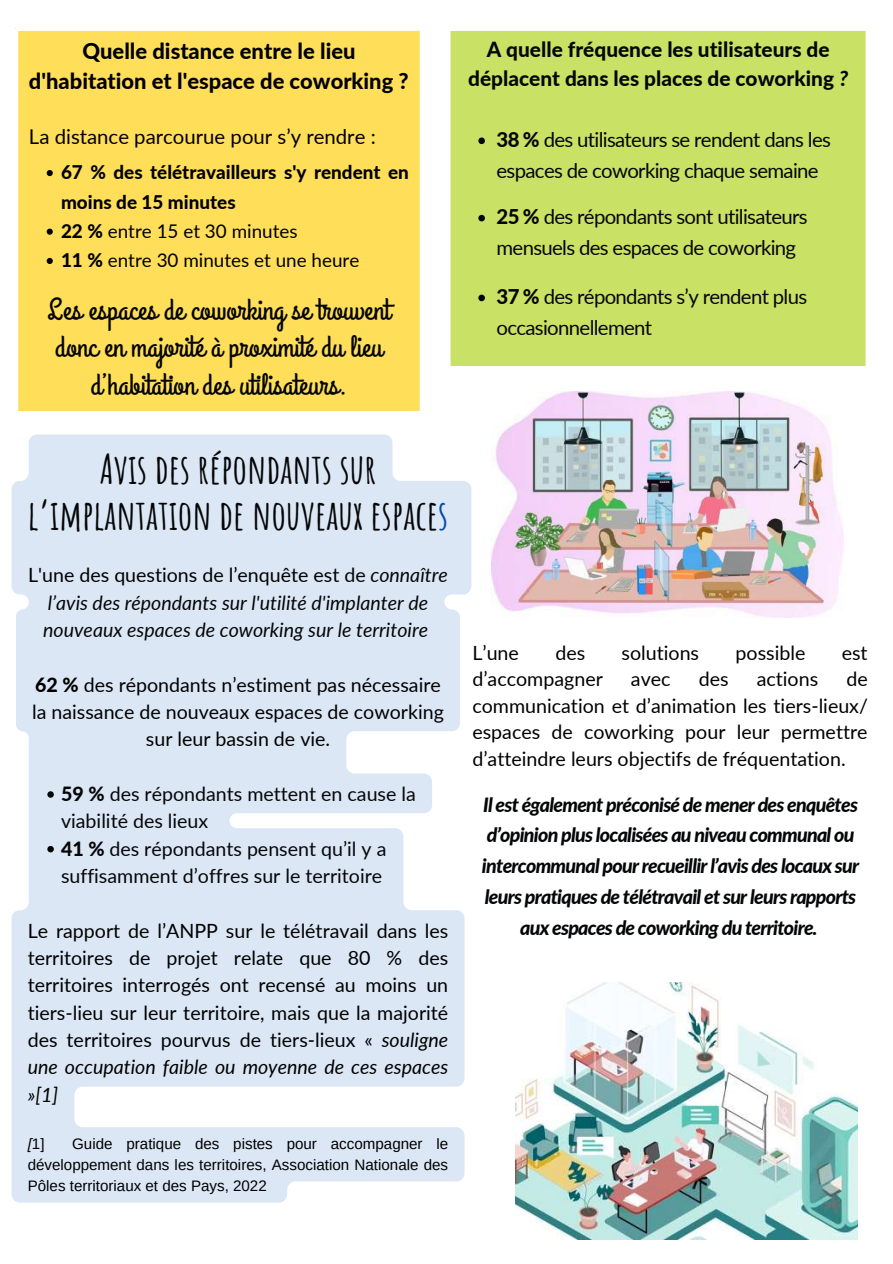
<style>
.page{position:relative;width:893px;height:1264px;background:#fff}
.page>*{position:absolute;margin:0;border:0;box-sizing:border-box;transform-origin:0 0}
.t1{font:700 40.5px/46.3px "Amatic SC";color:#050607;text-align:center}
.t2{font:30.6px/37px "Grand Hotel";color:#050607;text-align:center}
.t3{font:800 21.9px/30.6px "Lato";color:#000;text-align:center}
.t4{font:800 20.85px/28.8px "Lato";color:#050607;text-align:center}
.t5{font:20.4px/31.2px "Lato";letter-spacing:-.035em;color:#050607}
.t6{font:20.4px "Lato";color:#000}
.t7{font:19.65px/27.3px "Lato";color:#000;text-align:justify}
.t8{font:italic 800 19.65px/30.8px "Lato";letter-spacing:-.035em;color:#050607;text-align:center}
.t9{font:italic 19.65px/27.3px "Lato";color:#050607;text-align:center}
.t10{font:19.65px/27.3px "Lato";color:#050607}
.t11{font:800 18.9px/29.2px "Lato";color:#000}
.t12{font:15.15px/21.1px "Arimo";color:#000;text-align:justify}
.s1{font-weight:400}
.s2{font-style:italic}
.s3{font-weight:800}
.s4{color:#004aad}
.s5{font-style:normal;color:#000}
.s6{font-style:normal}
</style>
<div class="page">
<div style="left:18px;top:30px;width:402px;height:381px;background:#ffde59"></div>
<div style="left:450px;top:30px;width:416px;height:336px;background:#c9e265"></div>
<svg style="left:12px;top:434px;width:459px;height:768px;background:#e0eaf6"></svg>
<svg style="left:47px;top:791px;width:7px;height:6px"></svg>
<svg style="left:47px;top:846px;width:7px;height:6px"></svg>
<img style="left:491px;top:392px;width:352px;height:225px">
<img style="left:515px;top:982px;width:342px;height:256px">
<svg style="left:478px;top:137px;width:7px;height:7px"></svg>
<svg style="left:478px;top:215px;width:7px;height:6px"></svg>
<svg style="left:478px;top:295px;width:7px;height:6px"></svg>
<svg style="left:47px;top:170px;width:6px;height:6px"></svg>
<svg style="left:47px;top:229px;width:6px;height:6px"></svg>
<svg style="left:47px;top:258px;width:6px;height:6px"></svg>
<p class="t3" style="left:29px;top:35px;width:381px">Quelle distance entre le lieu d'habitation et l'espace de coworking ?</p>
<p class="t6" style="left:29px;top:124px;width:348px">La distance parcourue pour s’y rendre :</p>
<p class="t11" style="left:61px;top:157px;width:349px">67 % des télétravailleurs s'y rendent en moins de 15 minutes<br>22 % <span class="s1">entre 15 et 30 minutes<br></span>11 % <span class="s1">entre 30 minutes et une heure</span></p>
<h2 class="t2" style="left:48px;top:293px;width:344px">Les espaces de coworking se trouvent donc en majorité à proximité du lieu d’habitation des utilisateurs.</h2>
<p class="t4" style="left:468px;top:34px;width:381px">A quelle fréquence les utilisateurs de déplacent dans les places de coworking <span class="s2">?</span></p>
<p class="t5" style="left:496px;top:123px;width:336px"><span class="s3">38 %</span> des utilisateurs se rendent dans les espaces de coworking chaque semaine</p>
<p class="t5" style="left:496px;top:200px;width:313px"><span class="s3">25 %</span> des répondants sont utilisateurs mensuels des espaces de coworking</p>
<p class="t5" style="left:496px;top:280px;width:312px"><span class="s3">37 %</span> des répondants s’y rendent plus occasionnellement</p>
<h1 class="t1" style="left:28px;top:444px;width:422px">Avis des répondants sur l’implantation de nouveaux espace<span class="s4">s</span></h1>
<p class="t9" style="left:28px;top:561px;width:421px"><span class="s5">L'une des questions de l’enquête est</span> <span class="s6">de</span> connaître l’avis des répondants sur l'utilité d'implanter de nouveaux espaces de coworking sur le territoire</p>
<p class="t7" style="left:32px;top:670px;width:413px;text-align:center"><span class="s3">62 %</span> des répondants n’estiment pas nécessaire la naissance de nouveaux espaces de coworking sur leur bassin de vie.</p>
<p class="t10" style="left:61px;top:779px;width:356px"><span class="s3">59 %</span> des répondants mettent en cause la viabilité des lieux<br><span class="s3">41 %</span> des répondants pensent qu’il y a suffisamment d’offres sur le territoire</p>
<p class="t7" style="left:28px;top:916px;width:422px">Le rapport de l’ANPP sur le télétravail dans les territoires de projet relate que 80 % des territoires interrogés ont recensé au moins un tiers-lieu sur leur territoire, mais que la majorité des territoires pourvus de tiers-lieux « <span class="s2">souligne une occupation faible ou moyenne de ces espaces »[1]</span></p>
<p class="t12" style="left:28px;top:1132px;width:18px"><span class="s2">[</span>1]</p>
<p class="t12" style="left:28px;top:1132px;width:422px;text-indent:44px">Guide pratique des pistes pour accompagner le développement dans les territoires, Association Nationale des Pôles territoriaux et des Pays, 2022</p>
<p class="t7" style="left:472px;top:638px;width:48px">L’une</p>
<p class="t7" style="left:555px;top:638px;width:31px">des</p>
<p class="t7" style="left:621px;top:638px;width:79px">solutions</p>
<p class="t7" style="left:735px;top:638px;width:71px">possible</p>
<p class="t7" style="left:841px;top:638px;width:27px">est</p>
<p class="t7" style="left:472px;top:665px;width:132px">d’accompagner</p>
<p class="t7" style="left:631px;top:665px;width:41px">avec</p>
<p class="t7" style="left:698px;top:665px;width:31px">des</p>
<p class="t7" style="left:756px;top:665px;width:63px">actions</p>
<p class="t7" style="left:472px;top:665px;width:397px;line-height:26.5px;text-indent:374px">de communication et d’animation les tiers-lieux/ espaces de coworking pour leur permettre d’atteindre leurs objectifs de fréquentation.</p>
<p class="t8" style="left:482px;top:788px;width:378px">Il est également préconisé de mener des enquêtes d’opinion plus localisées au niveau communal ou intercommunal pour recueillir l’avis des locaux sur leurs pratiques de télétravail et sur leurs rapports aux espaces de coworking du territoire.</p>
</div>
